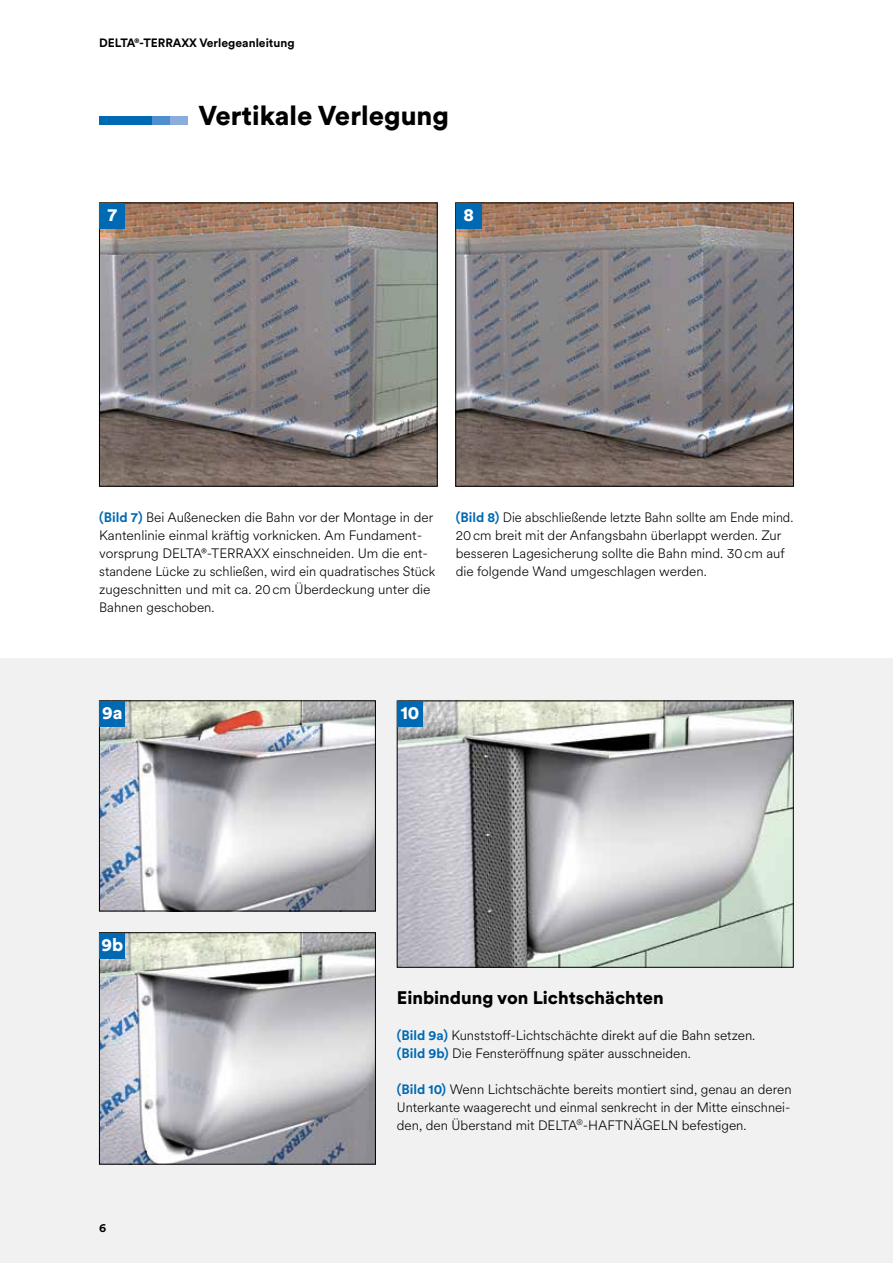
<style>
.page{position:relative;width:893px;height:1263px;background:#fff}
.page>*{position:absolute;margin:0;border:0;box-sizing:border-box;transform-origin:0 0}
.t1{font:900 27px "Circular XX";color:#000}
.t2{font:900 18px "Circular XX";color:#000}
.t3{font:900 18px "Circular XX";color:#fff}
.t4{font:300 13.5px/18px "Circular XX";color:#000}
.t5{font:300 13.5px/18px "Circular XX";color:#000;scale:.96 1}
.t6{font:700 12px "Circular XX";color:#000}
.s1{font-weight:700;color:#0069b4}
</style>
<div class="page">
<div style="left:0;top:658px;width:893px;height:605px;background:#f1f1f1"></div>
<img style="left:101px;top:205px;width:334px;height:279px">
<img style="left:458px;top:205px;width:334px;height:279px">
<img style="left:399px;top:703px;width:392px;height:262px">
<img style="left:101px;top:934px;width:273px;height:228px">
<div style="left:99px;top:932px;width:277px;height:232px;border:1px solid #000"></div>
<img style="left:101px;top:703px;width:273px;height:206px">
<div style="left:99px;top:701px;width:277px;height:210px;border:1px solid #000"></div>
<div style="left:99px;top:116px;width:53px;height:9px;background:#0069b4"></div>
<div style="left:152px;top:116px;width:18px;height:9px;background:#4f8fcd"></div>
<div style="left:170px;top:116px;width:17px;height:9px;background:#8baddc"></div>
<div style="left:100px;top:203px;width:25px;height:26px;background:#0069b4"></div>
<div style="left:456px;top:203px;width:25px;height:26px;background:#0069b4"></div>
<div style="left:397px;top:701px;width:26px;height:26px;background:#0069b4"></div>
<div style="left:100px;top:933px;width:25px;height:25px;background:#0069b4"></div>
<div style="left:100px;top:701px;width:25px;height:25px;background:#0069b4"></div>
<p class="t6" style="left:99px;top:34px;width:197px">DELTA®-TERRAXX Verlegeanleitung</p>
<h1 class="t1" style="left:198px;top:96px;width:252px">Vertikale Verlegung</h1>
<h2 class="t3" style="left:108px;top:202px;width:11px">7</h2>
<h2 class="t3" style="left:463px;top:202px;width:12px">8</h2>
<p class="t4" style="left:99px;top:508px;width:338px"><span class="s1">(Bild 7)</span> Bei Außenecken die Bahn vor der Montage in der Kantenlinie einmal kräftig vorknicken. Am Fundament&shy;vorsprung DELTA®-TERRAXX einschneiden. Um die ent&shy;standene Lücke zu schließen, wird ein quadratisches Stück zugeschnitten und mit ca. 20cm Überdeckung unter die Bahnen geschoben.</p>
<p class="t5" style="left:456px;top:508px;width:353px"><span class="s1">(Bild 8)</span> Die abschließende letzte Bahn sollte am Ende mind.<br>20cm breit mit der Anfangsbahn überlappt werden. Zur besseren Lagesicherung sollte die Bahn mind. 30cm auf die folgende Wand umgeschlagen werden.</p>
<h2 class="t3" style="left:102px;top:700px;width:22px">9a</h2>
<h2 class="t3" style="left:401px;top:700px;width:20px">10</h2>
<h2 class="t3" style="left:101px;top:932px;width:23px">9b</h2>
<p class="t6" style="left:99px;top:1219px;width:9px">6</p>
<h2 class="t2" style="left:397px;top:985px;width:268px">Einbindung von Lichtschächten</h2>
<p class="t4" style="left:397px;top:1025px;width:360px"><span class="s1">(Bild 9a)</span> Kunststoff-Lichtschächte direkt auf die Bahn setzen. <span class="s1">(Bild 9b)</span> Die Fensteröffnung später ausschneiden.</p>
<p class="t4" style="left:397px;top:1079px;width:396px;text-align:justify"><span class="s1">(Bild 10)</span> Wenn Lichtschächte bereits montiert sind, genau an deren Unterkante waagerecht und einmal senkrecht in der Mitte einschnei&shy;den, den Überstand mit DELTA<sup>®</sup>-HAFTNÄGELN befestigen.</p>
</div>
